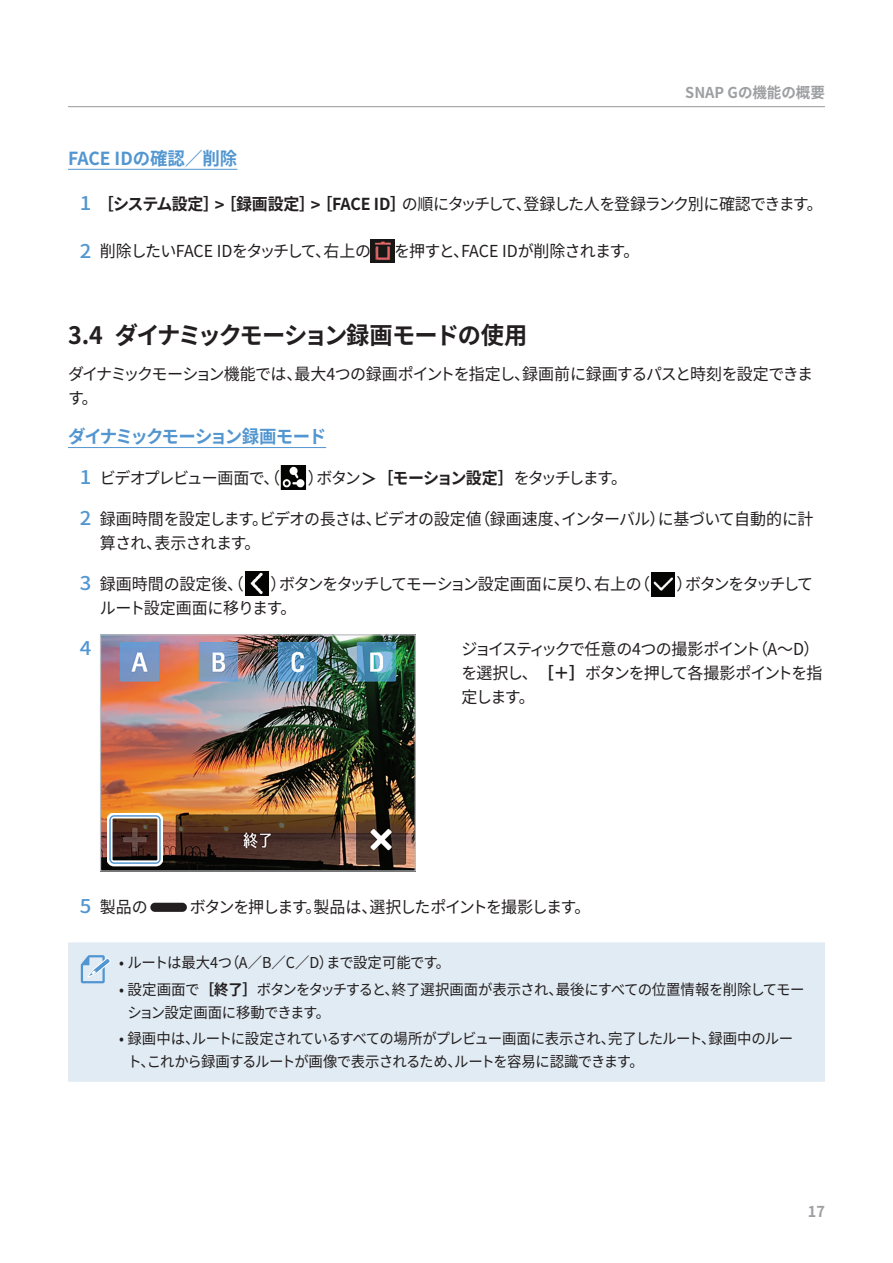
<style>
.page{position:relative;width:893px;height:1263px;background:#fff}
.page>*{position:absolute;margin:0;border:0;box-sizing:border-box;transform-origin:0 0}
.t1{font:700 24px "Noto Sans CJ Kjp";letter-spacing:-.06em;color:#231f20}
.t2{font:500 18.9px "Noto Sans CJ Kjp";color:#5296d1;scale:1.08 1}
.t3{font:700 18px "Noto Sans CJ Kjp";letter-spacing:-.095em;color:#5296d1}
.t4{font:700 18px "Noto Sans CJ Kjp";color:#5296d1}
.t5{font:16.5px/24px "Noto Sans CJ Kjp";letter-spacing:-.065em;color:#231f20}
.t6{font:16.5px/24px "Noto Sans CJ Kjp";letter-spacing:-.035em;color:#231f20}
.t7{font:16.5px "Noto Sans CJ Kjp";letter-spacing:-.085em;color:#231f20}
.t8{font:16.5px "Noto Sans CJ Kjp";letter-spacing:-.04em;color:#231f20}
.t9{font:16.5px "Noto Sans CJ Kjp";letter-spacing:-.12em;color:#231f20}
.t10{font:16.5px "Noto Sans CJ Kjp";letter-spacing:-.025em;color:#231f20}
.t11{font:16.5px "Noto Sans CJ Kjp";color:#231f20}
.t12{font:16.5px "Noto Sans CJ Kjp";letter-spacing:-.135em;color:#231f20}
.t13{font:15px/22.5px "Noto Sans CJ Kjp";letter-spacing:-.035em;color:#231f20;scale:.96 1}
.t14{font:15px/22.5px "Noto Sans CJ Kjp";letter-spacing:-.035em;color:#231f20}
.t15{font:700 15px "Noto Sans CJ Kjp";color:#9d9fa2}
.s1{font-weight:500;font-size:18.9px;color:#5296d1}
.s2{font-weight:700}
</style>
<div class="page">
<hr style="left:68px;top:106px;width:757px;height:1px;background:#939598">
<hr style="left:68px;top:169px;width:169px;height:1px;background:#5296d1">
<hr style="left:68px;top:447px;width:258px;height:1px;background:#5296d1">
<img style="left:371px;top:239px;width:23px;height:24px">
<img style="left:280px;top:466px;width:27px;height:23px">
<img style="left:245px;top:572px;width:24px;height:23px">
<img style="left:651px;top:573px;width:24px;height:23px">
<img style="left:102px;top:636px;width:312px;height:233px">
<div style="left:100px;top:634px;width:316px;height:237px;border:1px solid #bcbdc0"></div>
<svg style="left:107px;top:813px;width:56px;height:53px"></svg>
<div style="left:109px;top:815px;width:52px;height:49px;border:2px solid #5296d1;border-radius:4px"></div>
<div style="left:150px;top:903px;width:37px;height:9px;background:#231f20;border-radius:5px"></div>
<div style="left:68px;top:942px;width:757px;height:140px;background:#e1ebf3"></div>
<svg style="left:81px;top:955px;width:29px;height:28px"></svg>
<p class="t15" style="left:685px;top:84px;width:141px">SNAP Gの機能の概要</p>
<p class="t4" style="left:68px;top:148px;width:171px">FACE IDの確認／削除</p>
<p class="t7" style="left:80px;top:195px;width:744px"><span class="s1">1</span> <span class="s2">［システム設定］&gt;［録画設定］&gt;［FACE ID］</span>の順にタッチして、登録した人を登録ランク別に確認できます。</p>
<p class="t8" style="left:80px;top:242px;width:293px"><span class="s1">2</span> 削除したいFACE IDをタッチして、右上の</p>
<p class="t6" style="left:394px;top:240px;width:247px">を押すと、FACE IDが削除されます。</p>
<h1 class="t1" style="left:68px;top:321px;width:461px">3.4 ダイナミックモーション録画モードの使用</h1>
<p class="t5" style="left:68px;top:363px;width:747px">ダイナミックモーション機能では、最大4つの録画ポイントを指定し、録画前に録画するパスと時刻を設定できます。</p>
<p class="t3" style="left:68px;top:426px;width:260px">ダイナミックモーション録画モード</p>
<p class="t5" style="left:80px;top:466px;width:202px"><span class="s1">1</span> ビデオプレビュー画面で、（</p>
<p class="t9" style="left:308px;top:469px;width:321px">）ボタン<span class="s2">＞［モーション設定］</span>をタッチします。</p>
<p class="t6" style="left:100px;top:507px;width:715px;text-indent:-20px"><span class="s1">2</span> 録画時間を設定します。ビデオの長さは、ビデオの設定値（録画速度、インターバル）に基づいて自動的に計算され、表示されます。</p>
<p class="t11" style="left:80px;top:575px;width:166px"><span class="s1">3</span> 録画時間の設定後、（</p>
<p class="t5" style="left:270px;top:572px;width:381px">）ボタンをタッチしてモーション設定画面に戻り、右上の（</p>
<p class="t12" style="left:676px;top:575px;width:138px">）ボタンをタッチして</p>
<p class="t10" style="left:100px;top:599px;width:198px">ルート設定画面に移ります。</p>
<p class="t2" style="left:80px;top:638px;width:12px">4</p>
<p class="t5" style="left:461px;top:637px;width:362px">ジョイスティックで任意の4つの撮影ポイント（A～D）を選択し、<span class="s2">［＋］</span>ボタンを押して各撮影ポイントを指定します。</p>
<p class="t5" style="left:80px;top:895px;width:69px"><span class="s1">5</span> 製品の</p>
<p class="t5" style="left:190px;top:895px;width:402px">ボタンを押します。製品は、選択したポイントを撮影します。</p>
<p class="t13" style="left:119px;top:952px;width:346px">• ルートは最大4つ（A／B／C／D）まで設定可能です。</p>
<p class="t14" style="left:128px;top:979px;width:678px;text-indent:-9px">• 設定画面で<span class="s2">［終了］</span>ボタンをタッチすると、終了選択画面が表示され、最後にすべての位置情報を削除してモーション設定画面に移動できます。</p>
<p class="t13" style="left:128px;top:1028px;width:695px;text-indent:-9px">• 録画中は、ルートに設定されているすべての場所がプレビュー画面に表示され、完了したルート、録画中のルート、これから録画するルートが画像で表示されるため、ルートを容易に認識できます。</p>
<p class="t15" style="left:808px;top:1203px;width:19px">17</p>
</div>
